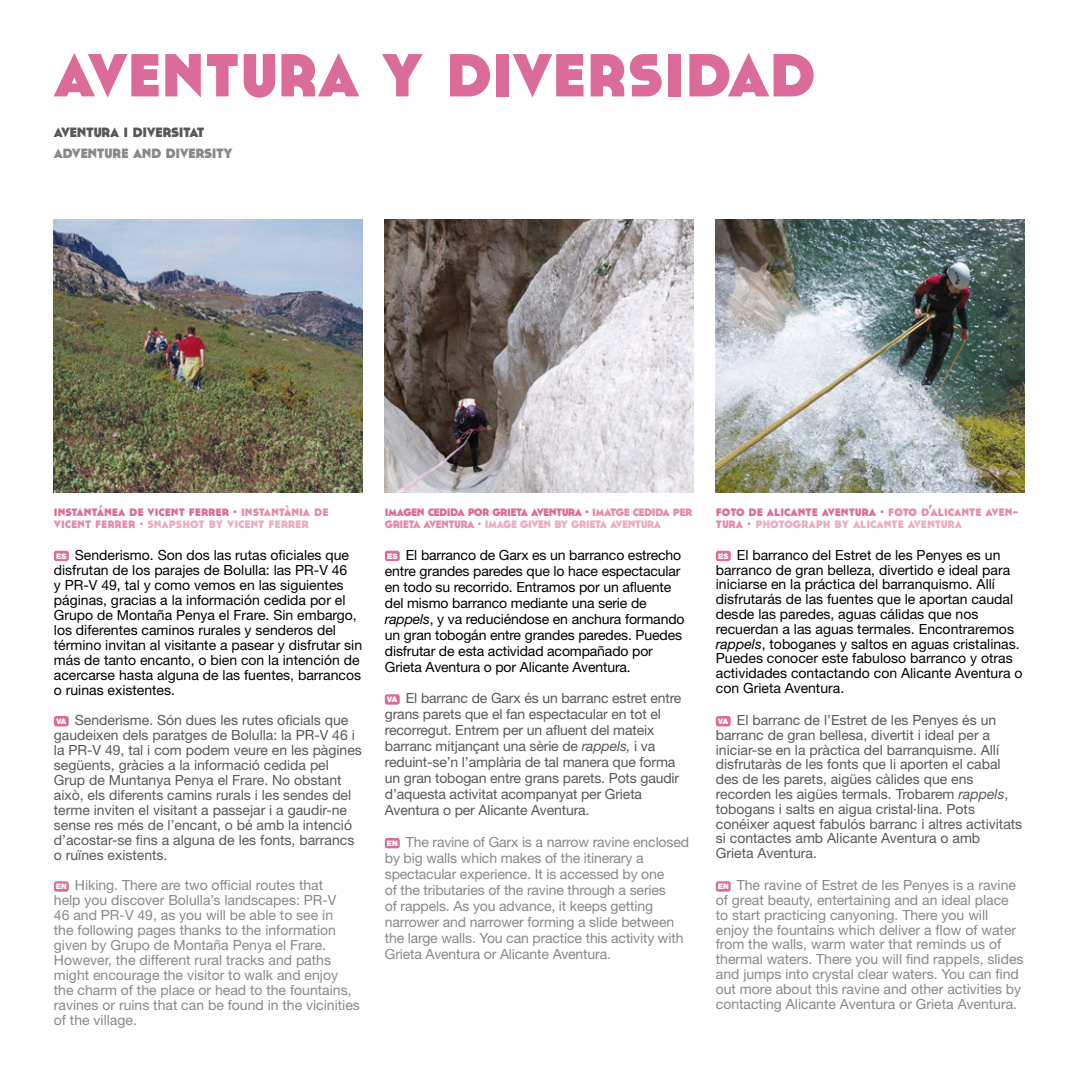
<style>
.page{position:relative;width:1078px;height:1078px;background:#fff}
.page>*{position:absolute;margin:0;border:0;box-sizing:border-box;transform-origin:0 0}
.t1{font:700 90px "Cassannet";color:#db6b98}
.t2{font:700 20px "Cassannet";letter-spacing:-.02em;color:#87888a}
.t3{font:700 20px "Cassannet";letter-spacing:-.02em;color:#58585a}
.t4{font:700 16px/12px "Cassannet";letter-spacing:-.03em;color:#db6b98}
.t5{font:700 16px/12px "Cassannet";color:#e9adc4}
.t6{font:700 16px/12px "Cassannet";color:#db6b98}
.t7{font:14px/15px "Helvetica Neue LT Std";color:#000}
.t8{font:14px/15px "Helvetica Neue LT Std";color:#58585a}
.t9{font:14px/15px "Helvetica Neue LT Std";color:#87888a}
.t10{font:900 7.6px "Helvetica Neue LT Std";color:#fff}
.s1{color:#e28dae}
.s2{color:#e9adc4}
.s3{color:#db6b98}
.s4{font-family:"Helvetica Neue";font-style:italic}
</style>
<div class="page">
<img style="left:54px;top:219px;width:308px;height:273px">
<img style="left:385px;top:219px;width:308px;height:273px">
<img style="left:715px;top:219px;width:308px;height:273px">
<div style="left:54px;top:550px;width:15px;height:11px;background:#db6b98;border-radius:2px"></div>
<div style="left:385px;top:550px;width:14px;height:11px;background:#db6b98;border-radius:2px"></div>
<div style="left:715px;top:550px;width:15px;height:11px;background:#db6b98;border-radius:2px"></div>
<div style="left:54px;top:715px;width:15px;height:11px;background:#db6b98;border-radius:2px"></div>
<div style="left:385px;top:694px;width:14px;height:10px;background:#db6b98;border-radius:2px"></div>
<div style="left:715px;top:715px;width:15px;height:11px;background:#db6b98;border-radius:2px"></div>
<div style="left:54px;top:881px;width:15px;height:10px;background:#db6b98;border-radius:2px"></div>
<div style="left:385px;top:837px;width:14px;height:11px;background:#db6b98;border-radius:2px"></div>
<div style="left:715px;top:881px;width:15px;height:10px;background:#db6b98;border-radius:2px"></div>
<h1 class="t1" style="left:54px;top:11px;width:762px">aventura y diversidad</h1>
<h2 class="t3" style="left:54px;top:118px;width:152px">aventura i diversitat</h2>
<h2 class="t2" style="left:54px;top:139px;width:180px">adventure and diversity</h2>
<p class="t6" style="left:54px;top:504px;width:276px">instantánea de vicent ferrer · <span class="s1">instantània de vicent ferrer ·</span> <span class="s2">snapshot by vicent ferrer</span></p>
<p class="t4" style="left:385px;top:504px;width:309px">imagen cedida por grieta aventura · <span class="s1">imatge cedida per grieta aventura ·</span> <span class="s2">image given by grieta aventura</span></p>
<p class="t5" style="left:715px;top:504px;width:304px"><span class="s3">foto de alicante aventura ·</span> <span class="s1">foto d’alicante aven&shy;tura ·</span> photograph by alicante aventura</p>
<p class="t7" style="left:54px;top:547px;width:310px;text-indent:21px">Senderismo. Son dos las rutas oficiales que disfrutan de los parajes de Bolulla: las PR-V 46<br>y PR-V 49, tal y como vemos en las siguientes páginas, gracias a la información cedida por el Grupo de Montaña Penya el Frare. Sin embargo, los diferentes caminos rurales y senderos del término invitan al visitante a pasear y disfrutar sin más de tanto encanto, o bien con la intención de acercarse hasta alguna de las fuentes, barrancos o ruinas existentes.</p>
<p class="t7" style="left:385px;top:546px;width:301px;line-height:16px;text-indent:21px">El barranco de Garx es un barranco estrecho entre grandes paredes que lo hace espectacular en todo su recorrido. Entramos por un afluente del mismo barranco mediante una serie de <span class="s4">rappels</span>, y va reduciéndose en anchura formando un gran tobogán entre grandes paredes. Puedes disfrutar de esta actividad acompañado por Grieta Aventura o por Alicante Aventura.</p>
<p class="t7" style="left:715px;top:547px;width:308px;text-indent:21px">El barranco del Estret de les Penyes es un barranco de gran belleza, divertido e ideal para iniciarse en la práctica del barranquismo. Allí disfrutarás de las fuentes que le aportan caudal desde las paredes, aguas cálidas que nos recuerdan a las aguas termales. Encontraremos <span class="s4">rappels</span>, toboganes y saltos en aguas cristalinas.<br>Puedes conocer este fabuloso barranco y otras actividades contactando con Alicante Aventura o con Grieta Aventura.</p>
<p class="t8" style="left:54px;top:712px;width:309px;text-indent:21px">Senderisme. Són dues les rutes oficials que gaudeixen dels paratges de Bolulla: la PR-V 46 i la PR-V 49, tal i com podem veure en les pàgines següents, gràcies a la informació cedida pel Grup de Muntanya Penya el Frare. No obstant això, els diferents camins rurals i les sendes del terme inviten el visitant a passejar i a gaudir-ne sense res més de l’encant, o bé amb la intenció d’acostar-se fins a alguna de les fonts, barrancs o ruïnes existents.</p>
<p class="t10" style="left:56px;top:551px;width:12px">ES</p>
<p class="t10" style="left:387px;top:551px;width:12px">ES</p>
<p class="t10" style="left:717px;top:551px;width:12px">ES</p>
<p class="t8" style="left:385px;top:690px;width:298px;line-height:16px;text-indent:21px">El barranc de Garx és un barranc estret entre grans parets que el fan espectacular en tot el recorregut. Entrem per un afluent del mateix barranc mitjançant una sèrie de <span class="s4">rappels,</span> i va reduint-se’n l’amplària de tal manera que forma un gran tobogan entre grans parets. Pots gaudir d’aquesta activitat acompanyat per Grieta Aventura o per Alicante Aventura.</p>
<p class="t10" style="left:387px;top:694px;width:11px">VA</p>
<p class="t8" style="left:715px;top:712px;width:308px;text-indent:21px">El barranc de l’Estret de les Penyes és un barranc de gran bellesa, divertit i ideal per a iniciar-se en la pràctica del barranquisme. Allí disfrutaràs de les fonts que li aporten el cabal des de les parets, aigües càlides que ens recorden les aigües termals. Trobarem <span class="s4">rappels</span>, tobogans i salts en aigua cristal·lina. Pots conéixer aquest fabulós barranc i altres activitats si contactes amb Alicante Aventura o amb<br>Grieta Aventura.</p>
<p class="t10" style="left:56px;top:716px;width:11px">VA</p>
<p class="t10" style="left:718px;top:716px;width:11px">VA</p>
<p class="t9" style="left:385px;top:833px;width:305px;line-height:16px;text-indent:21px">The ravine of Garx is a narrow ravine enclosed by big walls which makes of the itinerary a spectacular experience. It is accessed by one<br>of the tributaries of the ravine through a series<br>of rappels. As you advance, it keeps getting narrower and narrower forming a slide between the large walls. You can practice this activity with Grieta Aventura or Alicante Aventura.</p>
<p class="t10" style="left:386px;top:838px;width:13px">EN</p>
<p class="t9" style="left:715px;top:877px;width:309px;text-indent:21px">The ravine of Estret de les Penyes is a ravine of great beauty, entertaining and an ideal place to start practicing canyoning. There you will enjoy the fountains which deliver a flow of water from the walls, warm water that reminds us of thermal waters. There you will find rappels, slides and jumps into crystal clear waters. You can find out more about this ravine and other activities by contacting Alicante Aventura or Grieta Aventura.</p>
<p class="t9" style="left:54px;top:877px;width:307px;text-indent:21px">Hiking. There are two official routes that<br>help you discover Bolulla’s landscapes: PR-V<br>46 and PR-V 49, as you will be able to see in<br>the following pages thanks to the information given by Grupo de Montaña Penya el Frare.<br>However, the different rural tracks and paths might encourage the visitor to walk and enjoy the charm of the place or head to the fountains, ravines or ruins that can be found in the vicinities of the village.</p>
<p class="t10" style="left:56px;top:881px;width:13px">EN</p>
<p class="t10" style="left:717px;top:881px;width:13px">EN</p>
</div>
